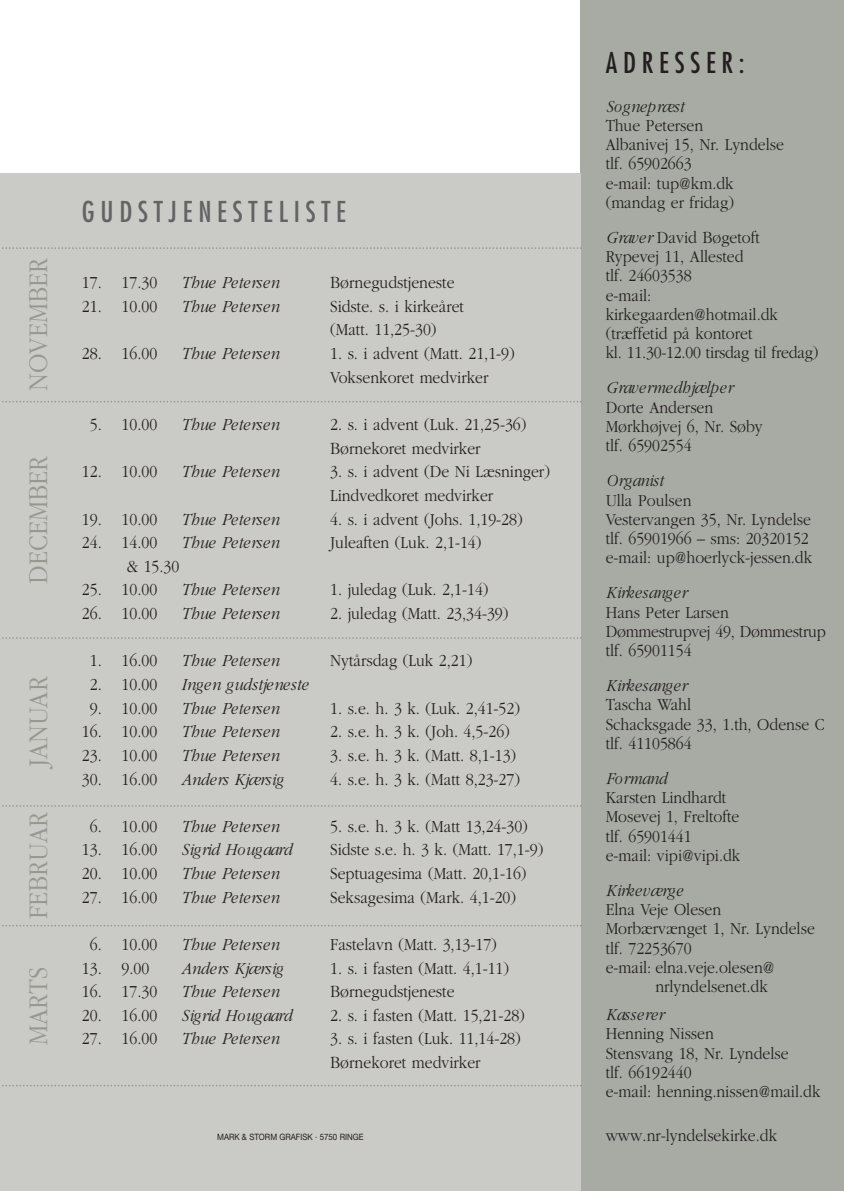
<style>
.page{position:relative;width:844px;height:1191px;background:#fff}
.page>*{position:absolute;margin:0;border:0;box-sizing:border-box;transform-origin:0 0}
.t1{font:300 28px "Garamond";color:#969890;scale:.9 1}
.t2{font:condensed 28px "Futura";letter-spacing:.205em;color:#636366}
.t3{font:condensed 28px "Futura";letter-spacing:.205em;color:#231f20}
.t4{font:300 17.5px/19.2px "Garamond";color:#231f20;scale:.9 1}
.t5{font:italic 300 17.5px "Garamond";letter-spacing:.02em;color:#231f20;scale:.9 1}
.t6{font:italic 300 17.5px "Garamond";color:#231f20;scale:.9 1}
.t7{font:italic 300 17.5px "Garamond";letter-spacing:-.035em;color:#231f20;scale:.9 1}
.t8{font:italic 300 17.5px "Garamond";letter-spacing:-.04em;color:#231f20;scale:.9 1}
.t9{font:italic 300 17.5px "Garamond";letter-spacing:.03em;color:#231f20;scale:.9 1}
.t10{font:italic 300 17.5px "Garamond";letter-spacing:.035em;color:#231f20;scale:.9 1}
.t11{font:italic 300 17.5px "Garamond";letter-spacing:.025em;color:#231f20;scale:.9 1}
.t12{font:italic 300 17.5px "Garamond";letter-spacing:-.025em;color:#231f20;scale:.9 1}
.t13{font:italic 300 17.5px "Garamond";letter-spacing:.045em;color:#231f20;scale:.9 1}
.t14{font:8.75px "Helvetica Neue";color:#231f20;scale:.9 1}
.s1{font-style:italic}
</style>
<div class="page">
<div style="left:580px;top:0;width:263px;height:1191px;background:#a8aaa4"></div>
<div style="left:0;top:174px;width:580px;height:1017px;background:#cacac6"></div>
<svg style="left:2px;top:637px;width:577px;height:2px"></svg>
<svg style="left:2px;top:247px;width:579px;height:2px"></svg>
<svg style="left:2px;top:805px;width:576px;height:2px"></svg>
<svg style="left:2px;top:924px;width:579px;height:2px"></svg>
<svg style="left:2px;top:1084px;width:579px;height:2px"></svg>
<svg style="left:2px;top:401px;width:579px;height:1px"></svg>
<h1 class="t1" style="left:21px;top:391px;width:149px;rotate:-90deg">NOVEMBER</h1>
<h1 class="t1" style="left:21px;top:584px;width:143px;rotate:-90deg">DECEMBER</h1>
<h1 class="t1" style="left:21px;top:767px;width:102px;rotate:-90deg">JANUAR</h1>
<h1 class="t1" style="left:21px;top:919px;width:120px;rotate:-90deg">FEBRUAR</h1>
<h1 class="t1" style="left:21px;top:1045px;width:88px;rotate:-90deg">MARTS</h1>
<h1 class="t2" style="left:82px;top:198px;width:265px">GUDSTJENESTELISTE</h1>
<p class="t4" style="left:82px;top:272px;width:85px">17. 17.30</p>
<p class="t5" style="left:181px;top:272px;width:111px">Thue Petersen</p>
<p class="t4" style="left:330px;top:272px;width:140px">Børnegudstjeneste</p>
<p class="t4" style="left:82px;top:296px;width:85px">21. 10.00</p>
<p class="t5" style="left:181px;top:295px;width:111px">Thue Petersen</p>
<p class="t4" style="left:330px;top:294px;width:150px;line-height:23.6px">Sidste. s. i kirkeåret (Matt. 11,25-30)</p>
<p class="t4" style="left:82px;top:343px;width:85px">28. 16.00</p>
<p class="t5" style="left:181px;top:343px;width:111px">Thue Petersen</p>
<p class="t4" style="left:330px;top:341px;width:207px;line-height:23.6px">1. s. i advent (Matt. 21,1-9)<br>Voksenkoret medvirker</p>
<p class="t4" style="left:90px;top:414px;width:76px">5. 10.00</p>
<p class="t5" style="left:181px;top:414px;width:111px">Thue Petersen</p>
<p class="t4" style="left:330px;top:412px;width:219px;line-height:23.6px">2. s. i advent (Luk. 21,25-36)<br>Børnekoret medvirker</p>
<p class="t4" style="left:82px;top:461px;width:85px">12. 10.00</p>
<p class="t5" style="left:181px;top:461px;width:111px">Thue Petersen</p>
<p class="t4" style="left:330px;top:459px;width:246px;line-height:23.6px">3. s. i advent (De Ni Læsninger)<br>Lindvedkoret medvirker</p>
<p class="t4" style="left:82px;top:509px;width:85px">19. 10.00</p>
<p class="t5" style="left:181px;top:508px;width:111px">Thue Petersen</p>
<p class="t4" style="left:330px;top:509px;width:215px">4. s. i advent (Johs. 1,19-28)</p>
<p class="t4" style="left:82px;top:532px;width:85px">24. 14.00</p>
<p class="t5" style="left:181px;top:532px;width:111px">Thue Petersen</p>
<p class="t4" style="left:330px;top:532px;width:170px">Juleaften (Luk. 2,1-14)</p>
<p class="t4" style="left:127px;top:556px;width:59px">&amp; 15.30</p>
<p class="t4" style="left:82px;top:580px;width:85px">25. 10.00</p>
<p class="t5" style="left:181px;top:579px;width:111px">Thue Petersen</p>
<p class="t4" style="left:330px;top:580px;width:177px">1. juledag (Luk. 2,1-14)</p>
<p class="t4" style="left:82px;top:603px;width:85px">26. 10.00</p>
<p class="t5" style="left:181px;top:603px;width:111px">Thue Petersen</p>
<p class="t4" style="left:330px;top:603px;width:199px">2. juledag (Matt. 23,34-39)</p>
<p class="t4" style="left:90px;top:650px;width:76px">1. 16.00</p>
<p class="t5" style="left:181px;top:650px;width:111px">Thue Petersen</p>
<p class="t4" style="left:330px;top:650px;width:159px">Nytårsdag (Luk 2,21)</p>
<p class="t4" style="left:90px;top:674px;width:76px">2. 10.00</p>
<p class="t6" style="left:181px;top:673px;width:142px">Ingen gudstjeneste</p>
<p class="t4" style="left:90px;top:698px;width:76px">9. 10.00</p>
<p class="t5" style="left:181px;top:697px;width:111px">Thue Petersen</p>
<p class="t4" style="left:330px;top:698px;width:212px">1. s.e. h. 3 k. (Luk. 2,41-52)</p>
<p class="t4" style="left:82px;top:721px;width:85px">16. 10.00</p>
<p class="t5" style="left:181px;top:721px;width:111px">Thue Petersen</p>
<p class="t4" style="left:330px;top:721px;width:201px">2. s.e. h. 3 k. (Joh. 4,5-26)</p>
<p class="t4" style="left:82px;top:745px;width:85px">23. 10.00</p>
<p class="t5" style="left:181px;top:744px;width:111px">Thue Petersen</p>
<p class="t4" style="left:330px;top:745px;width:208px">3. s.e. h. 3 k. (Matt. 8,1-13)</p>
<p class="t4" style="left:82px;top:769px;width:85px">30. 16.00</p>
<p class="t8" style="left:181px;top:768px;width:114px">Anders Kjærsig</p>
<p class="t4" style="left:330px;top:769px;width:212px">4. s.e. h. 3 k. (Matt 8,23-27)</p>
<p class="t4" style="left:90px;top:816px;width:76px">6. 10.00</p>
<p class="t5" style="left:181px;top:815px;width:111px">Thue Petersen</p>
<p class="t4" style="left:330px;top:816px;width:221px">5. s.e. h. 3 k. (Matt 13,24-30)</p>
<p class="t4" style="left:82px;top:839px;width:85px">13. 16.00</p>
<p class="t7" style="left:181px;top:839px;width:125px">Sigrid Hougaard</p>
<p class="t4" style="left:330px;top:839px;width:238px">Sidste s.e. h. 3 k. (Matt. 17,1-9)</p>
<p class="t4" style="left:82px;top:863px;width:85px">20. 10.00</p>
<p class="t5" style="left:181px;top:862px;width:111px">Thue Petersen</p>
<p class="t4" style="left:330px;top:863px;width:220px">Septuagesima (Matt. 20,1-16)</p>
<p class="t4" style="left:82px;top:887px;width:85px">27. 16.00</p>
<p class="t5" style="left:181px;top:886px;width:111px">Thue Petersen</p>
<p class="t4" style="left:330px;top:887px;width:208px">Seksagesima (Mark. 4,1-20)</p>
<p class="t4" style="left:90px;top:934px;width:76px">6. 10.00</p>
<p class="t5" style="left:181px;top:933px;width:111px">Thue Petersen</p>
<p class="t4" style="left:330px;top:934px;width:187px">Fastelavn (Matt. 3,13-17)</p>
<p class="t4" style="left:82px;top:958px;width:76px">13. 9.00</p>
<p class="t8" style="left:181px;top:957px;width:114px">Anders Kjærsig</p>
<p class="t4" style="left:330px;top:958px;width:200px">1. s. i fasten (Matt. 4,1-11)</p>
<p class="t4" style="left:82px;top:981px;width:85px">16. 17.30</p>
<p class="t5" style="left:181px;top:981px;width:111px">Thue Petersen</p>
<p class="t4" style="left:330px;top:981px;width:140px">Børnegudstjeneste</p>
<p class="t4" style="left:82px;top:1005px;width:85px">20. 16.00</p>
<p class="t7" style="left:181px;top:1004px;width:125px">Sigrid Hougaard</p>
<p class="t4" style="left:330px;top:1005px;width:218px">2. s. i fasten (Matt. 15,21-28)</p>
<p class="t4" style="left:82px;top:1028px;width:85px">27. 16.00</p>
<p class="t5" style="left:181px;top:1028px;width:111px">Thue Petersen</p>
<p class="t4" style="left:330px;top:1026px;width:213px;line-height:23.6px">3. s. i fasten (Luk. 11,14-28)<br>Børnekoret medvirker</p>
<h1 class="t3" style="left:605px;top:50px;width:140px">ADRESSER:</h1>
<p class="t10" style="left:605px;top:95px;width:88px">Sognepræst</p>
<p class="t4" style="left:605px;top:115px;width:200px">Thue Petersen<br>Albanivej 15, Nr. Lyndelse tlf. 65902663<br>e-mail: tup@km.dk (mandag er fridag)</p>
<p class="t4" style="left:605px;top:227px;width:238px"><span class="s1">Graver</span> David Bøgetoft<br>Rypevej 11, Allested<br>tlf. 24603538<br>e-mail: kirkegaarden@hotmail.dk (træffetid på kontoret<br>kl. 11.30-12.00 tirsdag til fredag)</p>
<p class="t6" style="left:605px;top:377px;width:143px">Gravermedhjælper</p>
<p class="t4" style="left:605px;top:397px;width:176px">Dorte Andersen<br>Mørkhøjvej 6, Nr. Søby tlf. 65902554</p>
<p class="t12" style="left:605px;top:470px;width:65px">Organist</p>
<p class="t4" style="left:605px;top:490px;width:231px">Ulla Poulsen<br>Vestervangen 35, Nr. Lyndelse tlf. 65901966 – sms: 20320152 e-mail: up@hoerlyck-jessen.dk</p>
<p class="t9" style="left:605px;top:582px;width:92px">Kirkesanger</p>
<p class="t4" style="left:605px;top:602px;width:246px">Hans Peter Larsen<br>Dømmestrupvej 49, Dømmestrup tlf. 65901154</p>
<p class="t9" style="left:605px;top:675px;width:92px">Kirkesanger</p>
<p class="t4" style="left:605px;top:694px;width:244px">Tascha Wahl<br>Schacksgade 33, 1.th, Odense C tlf. 41105864</p>
<p class="t6" style="left:605px;top:767px;width:69px">Formand</p>
<p class="t4" style="left:605px;top:787px;width:151px">Karsten Lindhardt<br>Mosevej 1, Freltofte tlf. 65901441 e-mail: vipi@vipi.dk</p>
<p class="t11" style="left:605px;top:879px;width:87px">Kirkeværge</p>
<p class="t4" style="left:605px;top:899px;width:130px">Elna Veje Olesen</p>
<p class="t4" style="left:605px;top:918px;width:234px">Morbærvænget 1, Nr. Lyndelse</p>
<p class="t4" style="left:605px;top:938px;width:97px">tlf. 72253670</p>
<p class="t4" style="left:605px;top:957px;width:189px">e-mail: elna.veje.olesen@</p>
<p class="t4" style="left:655px;top:976px;width:126px">nrlyndelsenet.dk</p>
<p class="t13" style="left:605px;top:1004px;width:66px">Kasserer</p>
<p class="t4" style="left:605px;top:1023px;width:240px">Henning Nissen<br>Stensvang 18, Nr. Lyndelse<br>tlf. 66192440<br>e-mail: henning.nissen@mail.dk</p>
<p class="t14" style="left:217px;top:1134px;width:164px">MARK &amp; STORM GRAFISK · 5750 RINGE</p>
<p class="t4" style="left:605px;top:1125px;width:192px">www.nr-lyndelsekirke.dk</p>
</div>
